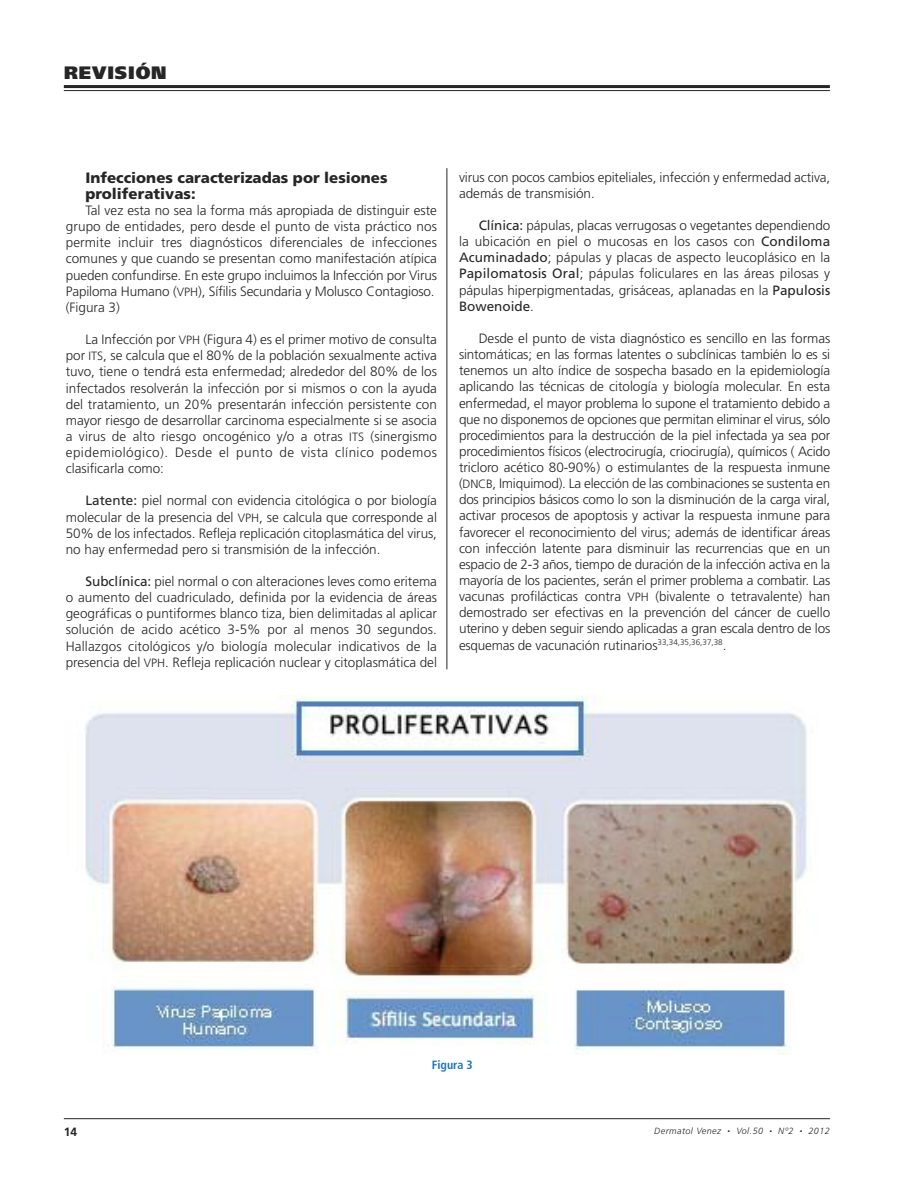
<style>
.page{position:relative;width:915px;height:1191px;background:#fff}
.page>*{position:absolute;margin:0;border:0;box-sizing:border-box;transform-origin:0 0}
.t1{font:900 18px "Frutiger";letter-spacing:.05em;color:#272627}
.t2{font:900 15px/16.2px "Frutiger";color:#272627}
.t3{font:300 13.5px/16.2px "Frutiger";color:#272627;text-align:justify}
.t4{font:700 condensed 12px "Frutiger";color:#1d75bc}
.t5{font:700 12px "Frutiger";color:#272627}
.t6{font:italic 300 9px "Frutiger";letter-spacing:.05em;color:#272627}
.s1{font-size:12px}
.s2{font-weight:400}
.s3{font-size:5.25px}
</style>
<div class="page">
<hr style="left:64px;top:1118px;width:765px;height:1px;background:#272627">
<hr style="left:64px;top:85px;width:765px;height:3px;background:#272627">
<hr style="left:64px;top:90px;width:765px;height:1px;background:#272627">
<img style="left:85px;top:695px;width:722px;height:359px">
<hr style="left:446px;top:168px;width:1px;height:501px;background:#272627">
<h1 class="t1" style="left:64px;top:65px;width:104px">REVISIÓN</h1>
<p class="t2" style="left:85px;top:171px;width:303px">Infecciones caracterizadas por lesiones proliferativas:</p>
<p class="t3" style="left:66px;top:203px;width:372px;text-align:left;text-indent:20px">Tal vez esta no sea la forma más apropiada de distinguir este grupo de entidades, pero desde el punto de vista práctico nos permite incluir tres diagnósticos diferenciales de infecciones comunes y que cuando se presentan como manifestación atípica pueden confundirse. En este grupo incluimos la Infección por Virus Papiloma Humano (<span class="s1">VPH</span>), Sífilis Secundaria y Molusco Contagioso. (Figura 3)</p>
<p class="t3" style="left:66px;top:332px;width:372px;text-indent:20px">La Infección por <span class="s1">VPH</span> (Figura 4) es el primer motivo de consulta por <span class="s1">ITS</span>, se calcula que el 80% de la población sexualmente activa tuvo, tiene o tendrá esta enfermedad; alrededor del 80% de los infectados resolverán la infección por si mismos o con la ayuda del tratamiento, un 20% presentarán infección persistente con mayor riesgo de desarrollar carcinoma especialmente si se asocia a virus de alto riesgo oncogénico y/o a otras <span class="s1">ITS</span> (sinergismo epidemiológico). Desde el punto de vista clínico podemos clasificarla como:</p>
<p class="t3" style="left:66px;top:494px;width:372px;text-indent:20px"><span class="s2">Latente:</span> piel normal con evidencia citológica o por biología molecular de la presencia del <span class="s1">VPH</span>, se calcula que corresponde al 50% de los infectados. Refleja replicación citoplasmática del virus, no hay enfermedad pero si transmisión de la infección.</p>
<p class="t3" style="left:66px;top:574px;width:372px;text-indent:20px"><span class="s2">Subclínica:</span> piel normal o con alteraciones leves como eritema o aumento del cuadriculado, definida por la evidencia de áreas geográficas o puntiformes blanco tiza, bien delimitadas al aplicar solución de acido acético 3-5% por al menos 30 segundos.<br>Hallazgos citológicos y/o biología molecular indicativos de la presencia del <span class="s1">VPH</span>. Refleja replicación nuclear y citoplasmática del</p>
<p class="t3" style="left:459px;top:170px;width:372px">virus con pocos cambios epiteliales, infección y enfermedad activa, además de transmisión.</p>
<p class="t3" style="left:459px;top:218px;width:372px;text-indent:20px"><span class="s2">Clínica:</span> pápulas, placas verrugosas o vegetantes dependiendo la ubicación en piel o mucosas en los casos con <span class="s2">Condiloma Acuminadado</span>; pápulas y placas de aspecto leucoplásico en la <span class="s2">Papilomatosis Oral</span>; pápulas foliculares en las áreas pilosas y pápulas hiperpigmentadas, grisáceas, aplanadas en la <span class="s2">Papulosis Bowenoide</span>.</p>
<p class="t3" style="left:459px;top:331px;width:372px;text-indent:20px">Desde el punto de vista diagnóstico es sencillo en las formas sintomáticas; en las formas latentes o subclínicas también lo es si tenemos un alto índice de sospecha basado en la epidemiología aplicando las técnicas de citología y biología molecular. En esta enfermedad, el mayor problema lo supone el tratamiento debido a que no disponemos de opciones que permitan eliminar el virus, sólo procedimientos para la destrucción de la piel infectada ya sea por procedimientos físicos (electrocirugía, criocirugía), químicos ( Acido tricloro acético 80-90%) o estimulantes de la respuesta inmune (<span class="s1">DNCB</span>, Imiquimod). La elección de las combinaciones se sustenta en dos principios básicos como lo son la disminución de la carga viral, activar procesos de apoptosis y activar la respuesta inmune para favorecer el reconocimiento del virus; además de identificar áreas con infección latente para disminuir las recurrencias que en un espacio de 2-3 años, tiempo de duración de la infección activa en la mayoría de los pacientes, serán el primer problema a combatir. Las vacunas profilácticas contra <span class="s1">VPH</span> (bivalente o tetravalente) han demostrado ser efectivas en la prevención del cáncer de cuello uterino y deben seguir siendo aplicadas a gran escala dentro de los esquemas de vacunación rutinarios<sup>33,34,35,36,37,38</sup>.</p>
<p class="t4" style="left:432px;top:1059px;width:42px">Figura 3</p>
<p class="t5" style="left:64px;top:1127px;width:15px">14</p>
<p class="t6" style="left:654px;top:1127px;width:177px">Dermatol Venez <span class="s3">•</span> Vol.50 <span class="s3">•</span> Nº2 <span class="s3">•</span> 2012</p>
</div>
